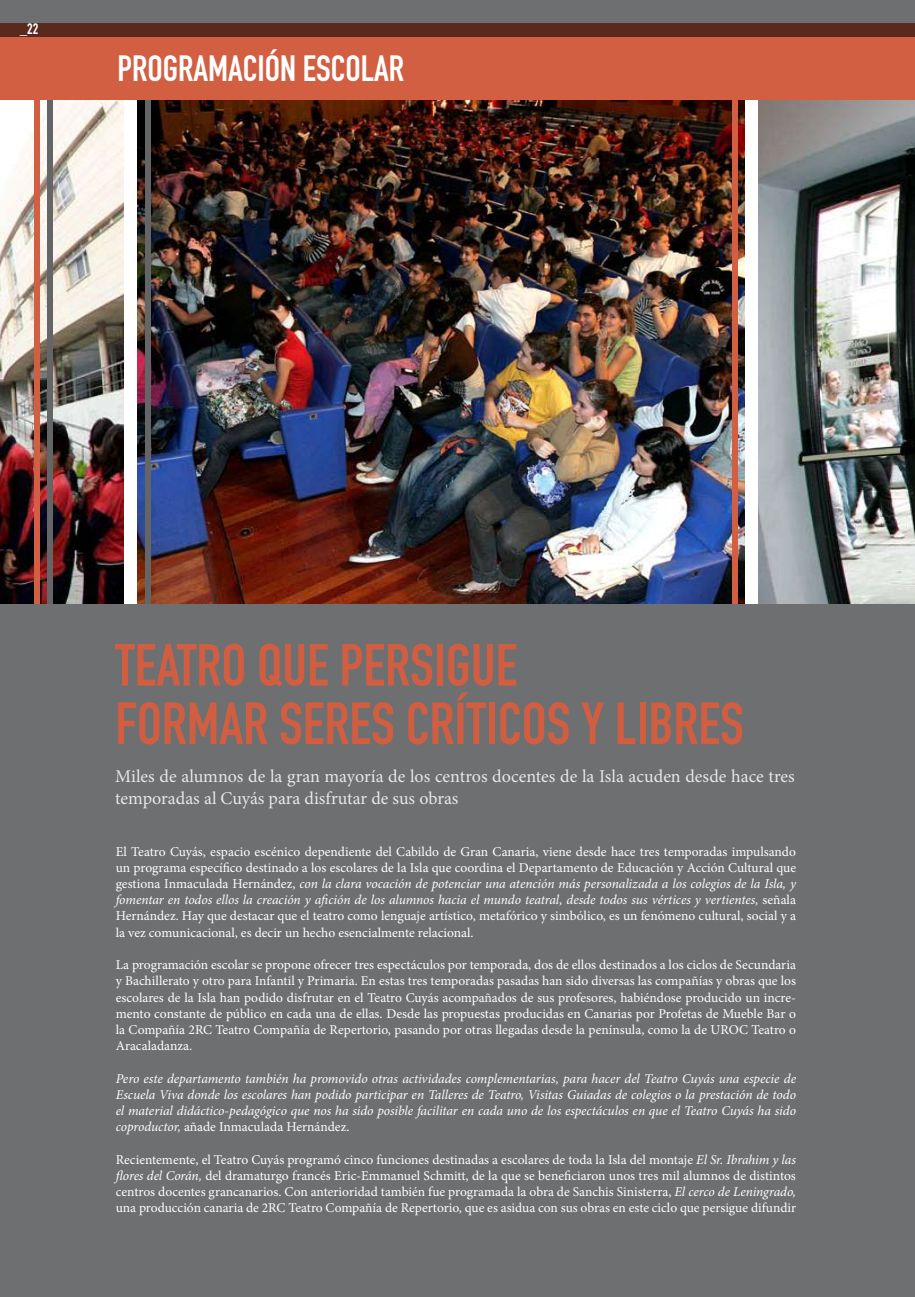
<style>
.page{position:relative;width:915px;height:1297px;background:#fff}
.page>*{position:absolute;margin:0;border:0;box-sizing:border-box;transform-origin:0 0}
.t1{font:58.5px/58.5px "DIN Engschrift";color:#d25e42}
.t2{font:36px "DIN Engschrift";color:#fff}
.t3{font:18px/21.6px "Minion Pro";color:#e6e7e8}
.t4{font:15px "DIN Engschrift";color:#fff}
.t5{font:13.5px/16.2px "Minion Pro";color:#fff;text-align:justify}
.t6{font:italic 13.5px/16.2px "Minion Pro";letter-spacing:-.005em;color:#fff;text-align:justify}
.s1{font-style:italic}
.s2{font-style:normal}
</style>
<div class="page">
<img style="left:136px;top:100px;width:608px;height:505px">
<img style="left:756px;top:100px;width:158px;height:505px">
<img style="left:0;top:100px;width:124px;height:505px">
<div style="left:145px;top:45px;width:5px;height:645px;background:#646567"></div>
<div style="left:731px;top:45px;width:6px;height:645px;background:#d25f42"></div>
<div style="left:34px;top:45px;width:6px;height:645px;background:#d25f42"></div>
<div style="left:47px;top:45px;width:5px;height:645px;background:#646567"></div>
<div style="left:0;top:24px;width:914px;height:76px;background:#d25f42"></div>
<div style="left:0;top:605px;width:914px;height:692px;background:#6d6f71"></div>
<svg style="left:0;top:0;width:914px;height:36px;background:#655552"></svg>
<p class="t4" style="left:20px;top:20px;width:20px">_22</p>
<h2 class="t2" style="left:117px;top:47px;width:288px">PROGRAMACIÓN ESCOLAR</h2>
<h1 class="t1" style="left:115px;top:636px;width:629px">TEATRO QUE PERSIGUE<br>FORMAR SERES CRÍTICOS Y LIBRES</h1>
<h3 class="t3" style="left:115px;top:766px;width:681px">Miles de alumnos de la gran mayoría de los centros docentes de la Isla acuden desde hace tres temporadas al Cuyás para disfrutar de sus obras</h3>
<p class="t5" style="left:116px;top:843px;width:681px">El Teatro Cuyás, espacio escénico dependiente del Cabildo de Gran Canaria, viene desde hace tres temporadas impulsando un programa específico destinado a los escolares de la Isla que coordina el Departamento de Educación y Acción Cultural que gestiona Inmaculada Hernández, <span class="s1">con la clara vocación de potenciar una atención más personalizada a los colegios de la Isla, y fomentar en todos ellos la creación y afición de los alumnos hacia el mundo teatral, desde todos sus vértices y vertientes,</span> señala Hernández. Hay que destacar que el teatro como lenguaje artístico, metafórico y simbólico, es un fenómeno cultural, social y a la vez comunicacional, es decir un hecho esencialmente relacional.</p>
<p class="t5" style="left:116px;top:957px;width:681px">La programación escolar se propone ofrecer tres espectáculos por temporada, dos de ellos destinados a los ciclos de Secundaria y Bachillerato y otro para Infantil y Primaria. En estas tres temporadas pasadas han sido diversas las compañías y obras que los escolares de la Isla han podido disfrutar en el Teatro Cuyás acompañados de sus profesores, habiéndose producido un incre&shy;mento constante de público en cada una de ellas. Desde las propuestas producidas en Canarias por Profetas de Mueble Bar o la Compañía 2RC Teatro Compañía de Repertorio, pasando por otras llegadas desde la península, como la de UROC Teatro o Aracaladanza.</p>
<p class="t6" style="left:116px;top:1070px;width:681px">Pero este departamento también ha promovido otras actividades complementarias, para hacer del Teatro Cuyás una especie de Escuela Viva donde los escolares han podido participar en Talleres de Teatro, Visitas Guiadas de colegios o la prestación de todo el material didáctico-pedagógico que nos ha sido posible facilitar en cada uno de los espectáculos en que el Teatro Cuyás ha sido coproductor, <span class="s2">añade Inmaculada Hernández.</span></p>
<p class="t5" style="left:116px;top:1151px;width:681px">Recientemente, el Teatro Cuyás programó cinco funciones destinadas a escolares de toda la Isla del montaje <span class="s1">El Sr. Ibrahim y las flores del Corán,</span> del dramaturgo francés Eric-Emmanuel Schmitt, de la que se beneficiaron unos tres mil alumnos de distintos centros docentes grancanarios. Con anterioridad también fue programada la obra de Sanchis Sinisterra, <span class="s1">El cerco de Leningrado, </span>una producción canaria de 2RC Teatro Compañía de Repertorio, que es asidua con sus obras en este ciclo que persigue difundir</p>
</div>
